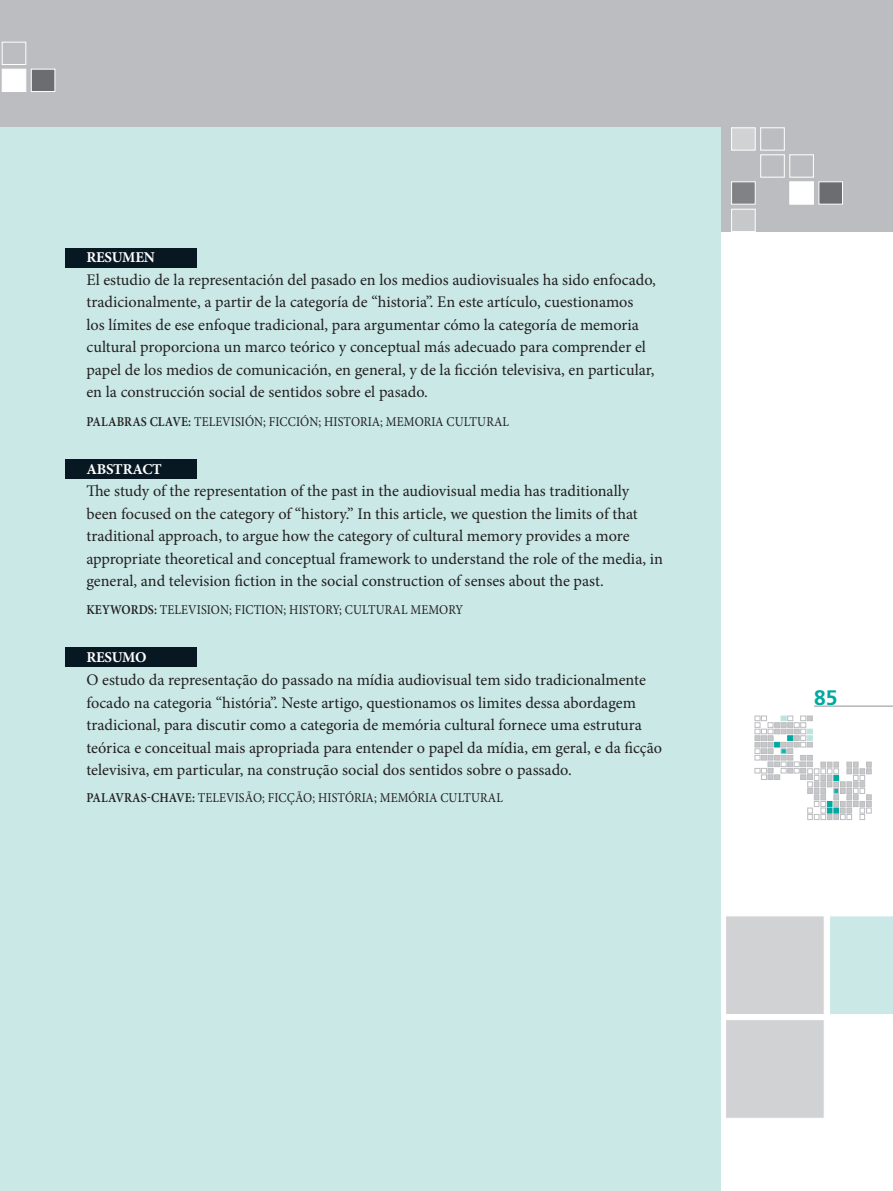
<style>
.page{position:relative;width:893px;height:1191px;background:#fff}
.page>*{position:absolute;margin:0;border:0;box-sizing:border-box;transform-origin:0 0}
.t1{font:700 21px "Frutiger";color:#00a9a0}
.t2{font:16.2px/22.5px "Minion Pro";color:#231f20}
.t3{font:700 15px "Minion Pro";letter-spacing:-.015em;color:#fff}
.t4{font:13.5px "Minion Pro";letter-spacing:.01em;color:#231f20;scale:.9 1}
.s1{font-weight:600}
</style>
<div class="page">
<svg style="left:755px;top:716px;width:116px;height:103px"></svg>
<hr style="left:814px;top:706px;width:79px;height:1px;background:#b2b3b7">
<div style="left:0;top:0;width:893px;height:232px;background:#bcbdc0"></div>
<div style="left:725px;top:915px;width:100px;height:100px;background:#d1d2d4;border:1px solid #fff"></div>
<div style="left:830px;top:916px;width:63px;height:98px;background:#c9e8e6"></div>
<div style="left:731px;top:182px;width:24px;height:22px;background:#808285"></div>
<div style="left:790px;top:182px;width:24px;height:22px;background:#fff"></div>
<div style="left:819px;top:182px;width:24px;height:22px;background:#6c6d70"></div>
<div style="left:760px;top:155px;width:24px;height:22px;border:1px solid #fff"></div>
<div style="left:790px;top:155px;width:24px;height:22px;border:1px solid #fff"></div>
<div style="left:731px;top:128px;width:24px;height:22px;background:#d1d2d4;border:1px solid #fff"></div>
<div style="left:760px;top:128px;width:24px;height:22px;border:1px solid #fff"></div>
<div style="left:731px;top:209px;width:24px;height:23px;background:#c7c8ca;border:1px solid #fff"></div>
<div style="left:2px;top:69px;width:24px;height:23px;background:#fff"></div>
<div style="left:31px;top:69px;width:24px;height:23px;background:#6c6d70;border:1px solid #fff"></div>
<div style="left:2px;top:42px;width:24px;height:23px;border:1px solid #fff"></div>
<div style="left:725px;top:1019px;width:100px;height:99px;background:#d1d2d4;border:1px solid #fff"></div>
<div style="left:0;top:128px;width:721px;height:1063px;background:#c9e8e6"></div>
<div style="left:65px;top:248px;width:131px;height:20px;background:#071822"></div>
<div style="left:65px;top:459px;width:131px;height:20px;background:#071822"></div>
<div style="left:65px;top:647px;width:131px;height:19px;background:#071822"></div>
<p class="t3" style="left:86px;top:247px;width:70px">RESUMEN</p>
<p class="t2" style="left:86px;top:268px;width:571px">El estudio de la representación del pasado en los medios audiovisuales ha sido enfocado, tradicionalmente, a partir de la categoría de “historia”. En este artículo, cuestionamos<br>los límites de ese enfoque tradicional, para argumentar cómo la categoría de memoria cultural proporciona un marco teórico y conceptual más adecuado para comprender el papel de los medios de comunicación, en general, y de la ficción televisiva, en particular, en la construcción social de sentidos sobre el pasado.</p>
<p class="t4" style="left:86px;top:412px;width:471px"><span class="s1">PALABRAS CLAVE:</span> TELEVISIÓN; FICCIÓN; HISTORIA; MEMORIA CULTURAL</p>
<p class="t3" style="left:86px;top:458px;width:77px">ABSTRACT</p>
<p class="t2" style="left:86px;top:480px;width:578px">The study of the representation of the past in the audiovisual media has traditionally been focused on the category of “history.” In this article, we question the limits of that traditional approach, to argue how the category of cultural memory provides a more appropriate theoretical and conceptual framework to understand the role of the media, in general, and television fiction in the social construction of senses about the past.</p>
<p class="t4" style="left:86px;top:601px;width:420px"><span class="s1">KEYWORDS:</span> TELEVISION; FICTION; HISTORY; CULTURAL MEMORY</p>
<p class="t3" style="left:86px;top:647px;width:62px">RESUMO</p>
<p class="t2" style="left:86px;top:668px;width:577px">O estudo da representação do passado na mídia audiovisual tem sido tradicionalmente focado na categoria “história”. Neste artigo, questionamos os limites dessa abordagem tradicional, para discutir como a categoria de memória cultural fornece uma estrutura teórica e conceitual mais apropriada para entender o papel da mídia, em geral, e da ficção televisiva, em particular, na construção social dos sentidos sobre o passado.</p>
<p class="t4" style="left:86px;top:788px;width:464px"><span class="s1">PALAVRAS-CHAVE:</span> TELEVISÃO; FICÇÃO; HISTÓRIA; MEMÓRIA CULTURAL</p>
<p class="t1" style="left:814px;top:685px;width:25px">85</p>
</div>
